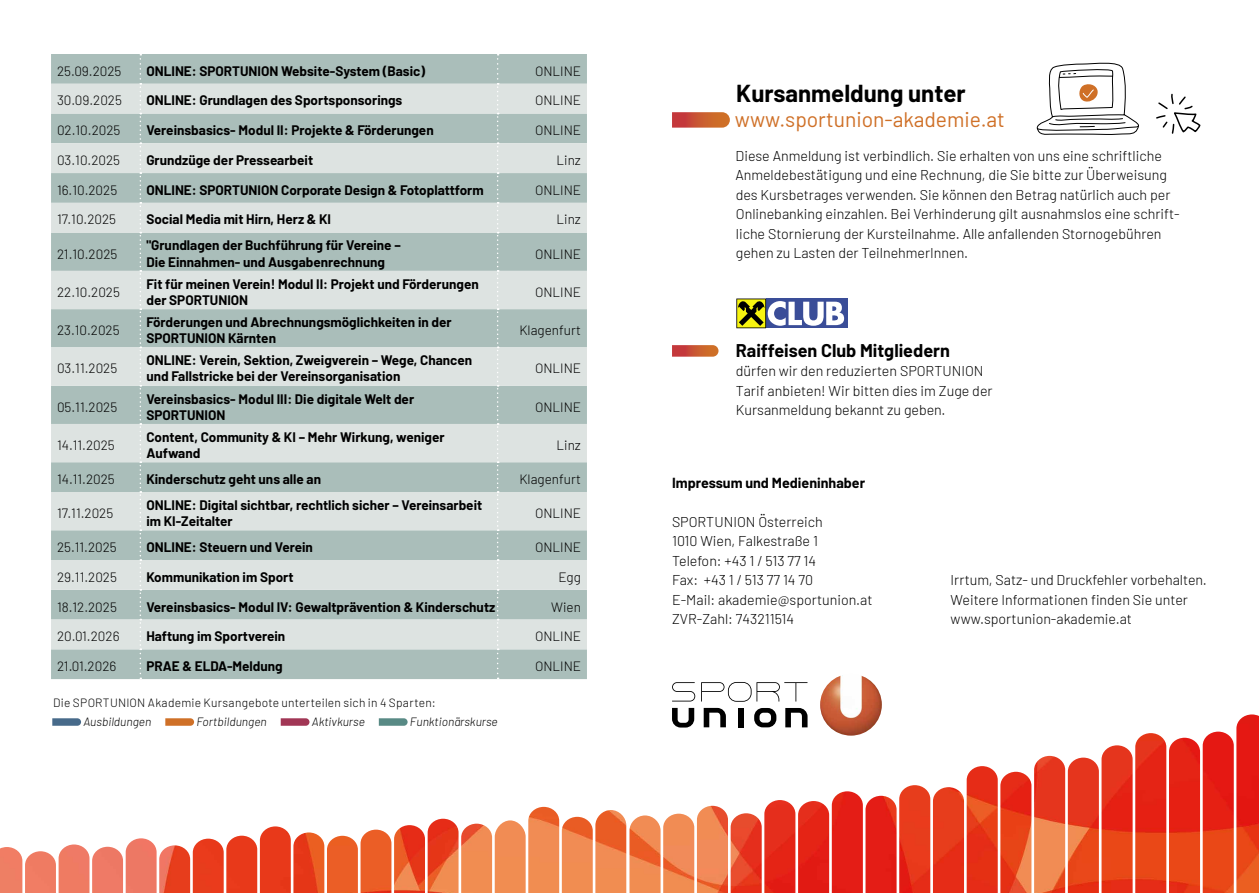
<style>
.page{position:relative;width:1259px;height:893px;background:#fff}
.page>*{position:absolute;margin:0;border:0;box-sizing:border-box;transform-origin:0 0}
.t1{font:700 24px "Barlow";color:#000}
.t2{font:21px "Barlow";color:#cf7027}
.t3{font:700 18px "Barlow";color:#000}
.t4{font:300 14.25px/19.5px "Barlow";color:#000}
.t5{font:700 14.25px "Barlow";color:#000}
.t6{font:700 13.5px/16.2px "Barlow";color:#000}
.t7{font:300 13.5px "Barlow";color:#000}
.t8{font:300 12px "Barlow";letter-spacing:.02em;color:#000}
.t9{font:italic 300 12px "Barlow";color:#000}
</style>
<div class="page">
<img style="left:0;top:714px;width:1259px;height:179px">
<svg style="left:1036px;top:62px;width:103px;height:73px"></svg>
<svg style="left:672px;top:112px;width:58px;height:16px"></svg>
<svg style="left:672px;top:345px;width:46px;height:12px"></svg>
<div style="left:736px;top:298px;width:111px;height:31px;border:1px solid #fff"></div>
<div style="left:766px;top:299px;width:81px;height:29px;background:#3a4d98"></div>
<svg style="left:736px;top:299px;width:30px;height:29px"></svg>
<svg style="left:737px;top:299px;width:28px;height:28px"></svg>
<svg style="left:738px;top:300px;width:106px;height:26px"></svg>
<svg style="left:1156px;top:93px;width:45px;height:41px"></svg>
<img style="left:820px;top:674px;width:62px;height:62px;border-radius:31px">
<svg style="left:672px;top:708px;width:22px;height:19px"></svg>
<svg style="left:703px;top:708px;width:23px;height:19px"></svg>
<div style="left:738px;top:708px;width:6px;height:19px;background:#000"></div>
<svg style="left:754px;top:708px;width:22px;height:19px"></svg>
<svg style="left:785px;top:708px;width:22px;height:19px"></svg>
<svg style="left:672px;top:682px;width:23px;height:19px"></svg>
<svg style="left:701px;top:682px;width:106px;height:20px"></svg>
<div style="left:51px;top:54px;width:536px;height:625px;background:#aabeba"></div>
<svg style="left:51px;top:84px;width:536px;height:565px;fill:#dde3e1"></svg>
<svg style="left:140px;top:54px;width:1px;height:625px"></svg>
<svg style="left:497px;top:54px;width:1px;height:625px"></svg>
<svg style="left:52px;top:718px;width:29px;height:8px"></svg>
<svg style="left:165px;top:718px;width:29px;height:8px"></svg>
<svg style="left:281px;top:718px;width:28px;height:8px"></svg>
<svg style="left:379px;top:718px;width:28px;height:8px"></svg>
<p class="t7" style="left:57px;top:61px;width:66px">25.09.2025</p>
<p class="t6" style="left:146px;top:62px;width:280px">ONLINE: SPORTUNION Website-System (Basic)</p>
<p class="t7" style="left:535px;top:61px;width:47px">ONLINE</p>
<p class="t7" style="left:57px;top:91px;width:66px">30.09.2025</p>
<p class="t6" style="left:146px;top:91px;width:257px">ONLINE: Grundlagen des Sportsponsorings</p>
<p class="t7" style="left:535px;top:91px;width:47px">ONLINE</p>
<p class="t7" style="left:57px;top:121px;width:65px">02.10.2025</p>
<p class="t6" style="left:146px;top:121px;width:289px">Vereinsbasics- Modul II: Projekte &amp; Förderungen</p>
<p class="t7" style="left:535px;top:121px;width:47px">ONLINE</p>
<p class="t7" style="left:57px;top:150px;width:65px">03.10.2025</p>
<p class="t6" style="left:146px;top:151px;width:168px">Grundzüge der Pressearbeit</p>
<p class="t7" style="left:556px;top:150px;width:26px">Linz</p>
<p class="t7" style="left:57px;top:180px;width:62px">16.10.2025</p>
<p class="t6" style="left:146px;top:181px;width:339px">ONLINE: SPORTUNION Corporate Design &amp; Fotoplattform</p>
<p class="t7" style="left:535px;top:180px;width:47px">ONLINE</p>
<p class="t7" style="left:57px;top:210px;width:61px">17.10.2025</p>
<p class="t6" style="left:146px;top:210px;width:186px">Social Media mit Hirn, Herz &amp; KI</p>
<p class="t7" style="left:556px;top:210px;width:26px">Linz</p>
<p class="t7" style="left:57px;top:244px;width:62px">21.10.2025</p>
<p class="t6" style="left:146px;top:236px;width:256px">"Grundlagen der Buchführung für Vereine –<br>Die Einnahmen- und Ausgabenrechnung</p>
<p class="t7" style="left:535px;top:244px;width:47px">ONLINE</p>
<p class="t7" style="left:57px;top:282px;width:64px">22.10.2025</p>
<p class="t6" style="left:146px;top:275px;width:334px">Fit für meinen Verein! Modul II: Projekt und Förderungen der SPORTUNION</p>
<p class="t7" style="left:535px;top:282px;width:47px">ONLINE</p>
<p class="t7" style="left:57px;top:320px;width:64px">23.10.2025</p>
<p class="t6" style="left:146px;top:313px;width:307px">Förderungen und Abrechnungsmöglichkeiten in der<br>SPORTUNION Kärnten</p>
<p class="t7" style="left:519px;top:320px;width:63px">Klagenfurt</p>
<p class="t7" style="left:57px;top:359px;width:62px">03.11.2025</p>
<p class="t6" style="left:146px;top:351px;width:327px">ONLINE: Verein, Sektion, Zweigverein – Wege, Chancen und Fallstricke bei der Vereinsorganisation</p>
<p class="t7" style="left:535px;top:359px;width:47px">ONLINE</p>
<p class="t7" style="left:57px;top:397px;width:62px">05.11.2025</p>
<p class="t6" style="left:146px;top:389px;width:269px">Vereinsbasics- Modul III: Die digitale Welt der<br>SPORTUNION</p>
<p class="t7" style="left:535px;top:397px;width:47px">ONLINE</p>
<p class="t7" style="left:57px;top:435px;width:59px">14.11.2025</p>
<p class="t6" style="left:146px;top:428px;width:300px">Content, Community &amp; KI – Mehr Wirkung, weniger<br>Aufwand</p>
<p class="t7" style="left:556px;top:435px;width:26px">Linz</p>
<p class="t7" style="left:57px;top:469px;width:59px">14.11.2025</p>
<p class="t6" style="left:146px;top:470px;width:176px">Kinderschutz geht uns alle an</p>
<p class="t7" style="left:519px;top:469px;width:63px">Klagenfurt</p>
<p class="t7" style="left:57px;top:503px;width:58px">17.11.2025</p>
<p class="t6" style="left:146px;top:496px;width:337px">ONLINE: Digital sichtbar, rechtlich sicher – Vereinsarbeit im KI-Zeitalter</p>
<p class="t7" style="left:535px;top:503px;width:47px">ONLINE</p>
<p class="t7" style="left:57px;top:537px;width:61px">25.11.2025</p>
<p class="t6" style="left:146px;top:538px;width:168px">ONLINE: Steuern und Verein</p>
<p class="t7" style="left:535px;top:537px;width:47px">ONLINE</p>
<p class="t7" style="left:57px;top:567px;width:61px">29.11.2025</p>
<p class="t6" style="left:146px;top:568px;width:149px">Kommunikation im Sport</p>
<p class="t7" style="left:558px;top:567px;width:24px">Egg</p>
<p class="t7" style="left:57px;top:597px;width:61px">18.12.2025</p>
<p class="t6" style="left:146px;top:597px;width:350px">Vereinsbasics- Modul IV: Gewaltprävention &amp; Kinderschutz</p>
<p class="t7" style="left:551px;top:597px;width:31px">Wien</p>
<p class="t7" style="left:57px;top:627px;width:64px">20.01.2026</p>
<p class="t6" style="left:146px;top:627px;width:140px">Haftung im Sportverein</p>
<p class="t7" style="left:535px;top:627px;width:47px">ONLINE</p>
<p class="t7" style="left:57px;top:656px;width:61px">21.01.2026</p>
<p class="t6" style="left:146px;top:657px;width:138px">PRAE &amp; ELDA-Meldung</p>
<p class="t7" style="left:535px;top:656px;width:47px">ONLINE</p>
<p class="t8" style="left:53px;top:694px;width:384px">Die SPORTUNION Akademie Kursangebote unterteilen sich in 4 Sparten:</p>
<p class="t9" style="left:83px;top:713px;width:69px">Ausbildungen</p>
<p class="t9" style="left:196px;top:713px;width:72px">Fortbildungen</p>
<p class="t9" style="left:312px;top:713px;width:55px">Aktivkurse</p>
<p class="t9" style="left:410px;top:713px;width:89px">Funktionärskurse</p>
<h1 class="t1" style="left:736px;top:75px;width:231px">Kursanmeldung unter</h1>
<h2 class="t2" style="left:735px;top:104px;width:271px">www.sportunion-akademie.at</h2>
<p class="t4" style="left:735px;top:145px;width:446px">Diese Anmeldung ist verbindlich. Sie erhalten von uns eine schriftliche Anmeldebestätigung und eine Rechnung, die Sie bitte zur Überweisung des Kursbetrages verwenden. Sie können den Betrag natürlich auch per Onlinebanking einzahlen. Bei Verhinderung gilt ausnahmslos eine schrift&shy;liche Stornierung der Kursteilnahme. Alle anfallenden Stornogebühren gehen zu Lasten der TeilnehmerInnen.</p>
<h3 class="t3" style="left:736px;top:337px;width:216px">Raiffeisen Club Mitgliedern</h3>
<p class="t4" style="left:736px;top:361px;width:258px">dürfen wir den reduzierten SPORTUNION<br>Tarif anbieten! Wir bitten dies im Zuge der<br>Kursanmeldung bekannt zu geben.</p>
<p class="t5" style="left:672px;top:472px;width:195px">Impressum und Medieninhaber</p>
<p class="t4" style="left:672px;top:511px;width:202px">SPORTUNION Österreich<br>1010 Wien, Falkestraße 1<br>Telefon: +43 1 / 513 77 14<br>Fax: +43 1 / 513 77 14 70<br>E-Mail: akademie@sportunion.at<br>ZVR-Zahl: 743211514</p>
<p class="t4" style="left:950px;top:569px;width:258px">Irrtum, Satz- und Druckfehler vorbehalten.<br>Weitere Informationen finden Sie unter www.sportunion-akademie.at</p>
</div>
